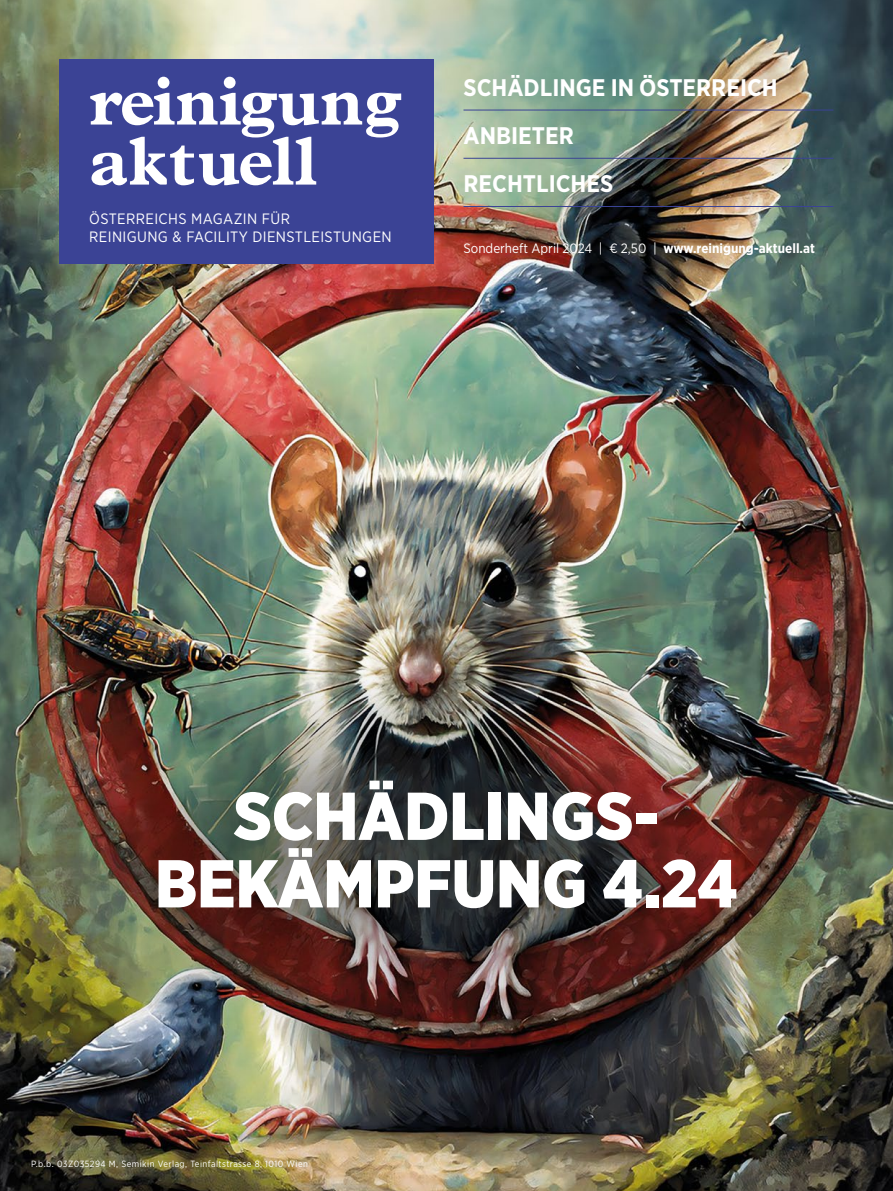
<style>
.page{position:relative;width:893px;height:1191px;background:#fff}
.page>*{position:absolute;margin:0;border:0;box-sizing:border-box;transform-origin:0 0}
.t1{font:700 69px/60px "Plantin MT Pro";color:#fff}
.t2{font:900 67.5px/67.5px "Gotham Narrow";color:#fff;text-align:center}
.t3{font:700 24px/48px "Gotham Narrow";color:#fff}
.t4{font:15px/18px "Gotham Narrow";letter-spacing:.025em;color:#fff}
.t5{font:13.5px "Gotham Narrow";color:#fff}
.t6{font:9px "Gotham Narrow";letter-spacing:.05em;color:#fff}
.s1{font-weight:700}
</style>
<div class="page">
<img style="left:0;top:0;width:893px;height:1191px">
<hr style="left:463px;top:110px;width:370px;height:1px;background:#3b4395">
<hr style="left:463px;top:158px;width:370px;height:1px;background:#3b4395">
<hr style="left:463px;top:206px;width:370px;height:1px;background:#3b4395">
<div style="left:60px;top:60px;width:374px;height:204px;background:#3b4395"></div>
<div style="left:22px;top:647px;width:846px;height:401px;background:#000;opacity:.9"></div>
<h1 class="t1" style="left:89px;top:71px;width:314px">reinigung aktuell</h1>
<h3 class="t4" style="left:89px;top:209px;width:304px">ÖSTERREICHS MAGAZIN FÜR<br>REINIGUNG &amp; FACILITY DIENSTLEISTUNGEN</h3>
<h3 class="t3" style="left:463px;top:63px;width:316px">SCHÄDLINGE IN ÖSTERREICH<br>ANBIETER<br>RECHTLICHES</h3>
<h3 class="t5" style="left:463px;top:240px;width:353px">Sonderheft April 2024 | € 2,50 | <span class="s1">www.reinigung-aktuell.at</span></h3>
<h2 class="t2" style="left:155px;top:781px;width:584px">SCHÄDLINGS-<br>BEKÄMPFUNG 4.24</h2>
<p class="t6" style="left:31px;top:1158px;width:278px">P.b.b. 03Z035294 M, Semikin Verlag, Teinfaltstrasse 8, 1010 Wien</p>
</div>
